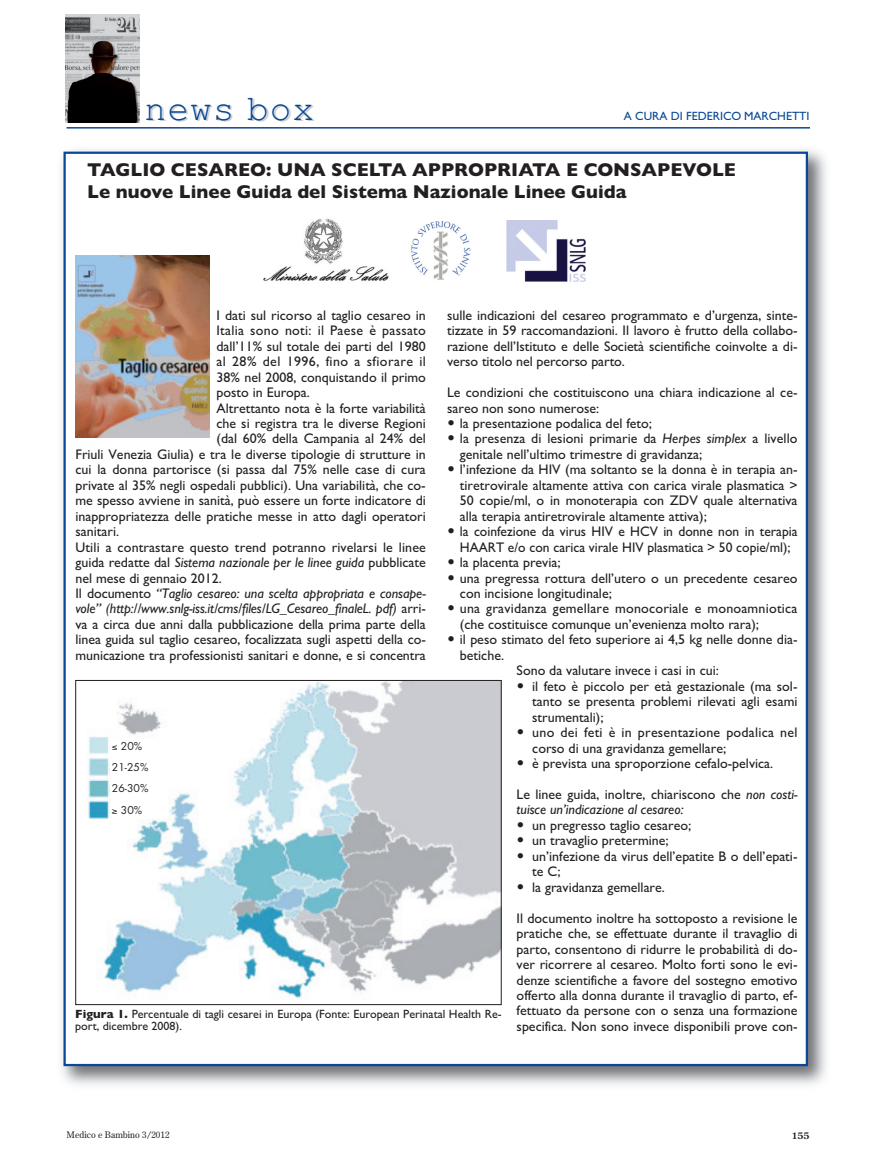
<style>
.page{position:relative;width:873px;height:1170px;background:#fff}
.page>*{position:absolute;margin:0;border:0;box-sizing:border-box;transform-origin:0 0}
.t1{font:36px "Courier New";letter-spacing:.03em;color:#074897}
.t2{font:700 18.75px/21.8px "Gill Sans";color:#231f20}
.t3{font:13.95px/15.5px "Gill Sans";color:#231f20}
.t4{font:italic 13.95px/15.5px "Gill Sans";letter-spacing:-.005em;color:#231f20}
.t5{font:13.95px/15.5px "Gill Sans";letter-spacing:.02em;color:#231f20}
.t6{font:13.95px "Gill Sans";letter-spacing:.03em;color:#231f20}
.t7{font:12px/12px "Gill Sans";color:#231f20}
.t8{font:12px "Gill Sans";color:#074897}
.t9{font:10.5px/21.3px "Futura";color:#231f20}
.t10{font:9px "Century Old Style";color:#231f20}
.t11{font:700 9px "Century Old Style";color:#231f20}
.s1{font-family:"Futura Std";font-weight:800}
.s2{font-style:italic}
.s3{font-style:normal}
.s4{font-weight:700}
</style>
<div class="page">
<hr style="left:66px;top:127px;width:744px;height:1px;background:#074897">
<img style="left:61px;top:150px;width:766px;height:935px">
<div style="left:66px;top:154px;width:739px;height:909px;background:#fff"></div>
<img style="left:65px;top:15px;width:75px;height:107px">
<img style="left:87px;top:682px;width:412px;height:317px">
<div style="left:75px;top:680px;width:426px;height:324px;border:1px solid #231f20"></div>
<img style="left:75px;top:255px;width:134px;height:183px">
<img style="left:263px;top:218px;width:126px;height:63px">
<img style="left:411px;top:221px;width:60px;height:59px">
<img style="left:506px;top:221px;width:79px;height:61px">
<div style="left:110px;top:739px;width:45px;height:78px;background:#fff"></div>
<h1 class="t1" style="left:145px;top:86px;width:171px">news box</h1>
<p class="t8" style="left:624px;top:111px;width:187px">A CURA DI FEDERICO MARCHETTI</p>
<h2 class="t2" style="left:87px;top:161px;width:650px">TAGLIO CESAREO: UNA SCELTA APPROPRIATA E CONSAPEVOLE<br>Le nuove Linee Guida del Sistema Nazionale Linee Guida</h2>
<p class="t3" style="left:447px;top:309px;width:352px;text-align:justify">sulle indicazioni del cesareo programmato e d’urgenza, sinte&shy;tizzate in 59 raccomandazioni. Il lavoro è frutto della collabo&shy;razione dell’Istituto e delle Società scientifiche coinvolte a di&shy;verso titolo nel percorso parto.</p>
<p class="t3" style="left:447px;top:386px;width:352px">Le condizioni che costituiscono una chiara indicazione al ce&shy;sareo non sono numerose:</p>
<p class="t3" style="left:447px;top:417px;width:206px"><span class="s1">•</span> la presentazione podalica del feto;</p>
<p class="t3" style="left:460px;top:432px;width:339px;text-indent:-13px"><span class="s1">•</span> la presenza di lesioni primarie da <span class="s2">Herpes simplex</span> a livello genitale nell’ultimo trimestre di gravidanza;</p>
<p class="t3" style="left:460px;top:463px;width:339px;text-align:justify;text-indent:-13px"><span class="s1">•</span> l’infezione da HIV (ma soltanto se la donna è in terapia an&shy;tiretrovirale altamente attiva con carica virale plasmatica &gt; 50 copie/ml, o in monoterapia con ZDV quale alternativa alla terapia antiretrovirale altamente attiva);</p>
<p class="t3" style="left:447px;top:525px;width:352px;text-align:center"><span class="s1">•</span> la coinfezione da virus HIV e HCV in donne non in terapia<br>HAART e/o con carica virale HIV plasmatica &gt; 50 copie/ml);</p>
<p class="t3" style="left:447px;top:556px;width:115px"><span class="s1">•</span> la placenta previa;</p>
<p class="t3" style="left:460px;top:571px;width:339px;text-indent:-13px"><span class="s1">•</span> una pregressa rottura dell’utero o un precedente cesareo con incisione longitudinale;</p>
<p class="t3" style="left:460px;top:602px;width:339px;text-indent:-13px"><span class="s1">•</span> una gravidanza gemellare monocoriale e monoamniotica (che costituisce comunque un’evenienza molto rara);</p>
<p class="t3" style="left:447px;top:633px;width:352px"><span class="s1">•</span> il peso stimato del feto superiore ai 4,5 kg nelle donne dia-</p>
<p class="t3" style="left:460px;top:649px;width:46px">betiche.</p>
<p class="t3" style="left:516px;top:664px;width:204px">Sono da valutare invece i casi in cui:</p>
<p class="t3" style="left:532px;top:679px;width:267px;text-align:justify;text-indent:-16px"><span class="s1">•</span> il feto è piccolo per età gestazionale (ma sol&shy;tanto se presenta problemi rilevati agli esami strumentali);</p>
<p class="t5" style="left:532px;top:726px;width:267px;text-indent:-16px"><span class="s1">•</span> uno dei feti è in presentazione podalica nel corso di una gravidanza gemellare;</p>
<p class="t3" style="left:516px;top:757px;width:258px"><span class="s1">•</span> è prevista una sproporzione cefalo-pelvica.</p>
<p class="t4" style="left:516px;top:788px;width:282px"><span class="s3">Le linee guida, inoltre, chiariscono che</span> non costi&shy;tuisce un’indicazione al cesareo:</p>
<p class="t3" style="left:516px;top:819px;width:176px"><span class="s1">•</span> un pregresso taglio cesareo;</p>
<p class="t3" style="left:516px;top:834px;width:153px"><span class="s1">•</span> un travaglio pretermine;</p>
<p class="t3" style="left:532px;top:849px;width:267px;text-indent:-16px"><span class="s1">•</span> un’infezione da virus dell’epatite B o dell’epati&shy;te C;</p>
<p class="t3" style="left:516px;top:880px;width:150px"><span class="s1">•</span> la gravidanza gemellare.</p>
<p class="t3" style="left:516px;top:911px;width:282px;text-align:justify">Il documento inoltre ha sottoposto a revisione le pratiche che, se effettuate durante il travaglio di parto, consentono di ridurre le probabilità di do&shy;ver ricorrere al cesareo. Molto forti sono le evi&shy;denze scientifiche a favore del sostegno emotivo offerto alla donna durante il travaglio di parto, ef&shy;fettuato da persone con o senza una formazione specifica. Non sono invece disponibili prove con-</p>
<p class="t3" style="left:216px;top:309px;width:211px">I dati sul ricorso al taglio cesareo in</p>
<p class="t5" style="left:216px;top:324px;width:211px">Italia sono noti: il Paese è passato</p>
<p class="t3" style="left:216px;top:340px;width:211px">dall’11% sul totale dei parti del 1980</p>
<p class="t6" style="left:216px;top:356px;width:211px">al 28% del 1996, fino a sfiorare il</p>
<p class="t3" style="left:216px;top:370px;width:211px">38% nel 2008, conquistando il primo</p>
<p class="t3" style="left:216px;top:386px;width:95px">posto in Europa.</p>
<p class="t3" style="left:216px;top:401px;width:211px">Altrettanto nota è la forte variabilità</p>
<p class="t3" style="left:216px;top:417px;width:211px">che si registra tra le diverse Regioni</p>
<p class="t3" style="left:216px;top:432px;width:211px">(dal 60% della Campania al 24% del</p>
<p class="t3" style="left:75px;top:448px;width:352px">Friuli Venezia Giulia) e tra le diverse tipologie di strutture in</p>
<p class="t3" style="left:75px;top:463px;width:352px">cui la donna partorisce (si passa dal 75% nelle case di cura</p>
<p class="t3" style="left:75px;top:479px;width:352px">private al 35% negli ospedali pubblici). Una variabilità, che co-</p>
<p class="t3" style="left:75px;top:494px;width:352px">me spesso avviene in sanità, può essere un forte indicatore di</p>
<p class="t3" style="left:75px;top:510px;width:352px">inappropriatezza delle pratiche messe in atto dagli operatori</p>
<p class="t3" style="left:75px;top:525px;width:45px">sanitari.</p>
<p class="t3" style="left:75px;top:540px;width:352px">Utili a contrastare questo trend potranno rivelarsi le linee</p>
<p class="t4" style="left:75px;top:556px;width:352px"><span class="s3">guida redatte dal</span> Sistema nazionale per le linee guida <span class="s3">pubblicate</span></p>
<p class="t3" style="left:75px;top:571px;width:148px">nel mese di gennaio 2012.</p>
<p class="t4" style="left:75px;top:587px;width:352px"><span class="s3">Il documento</span> “Taglio cesareo: una scelta appropriata e consape-</p>
<p class="t4" style="left:75px;top:602px;width:352px">vole” (http://www.snlg-iss.it/cms/files/LG_Cesareo_finaleL. pdf) <span class="s3">arri-</span></p>
<p class="t3" style="left:75px;top:618px;width:352px">va a circa due anni dalla pubblicazione della prima parte della</p>
<p class="t3" style="left:75px;top:633px;width:352px">linea guida sul taglio cesareo, focalizzata sugli aspetti della co-</p>
<p class="t3" style="left:75px;top:649px;width:352px">municazione tra professionisti sanitari e donne, e si concentra</p>
<p class="t9" style="left:112px;top:736px;width:38px">≤ 20%<br>21-25%<br>26-30% ≥ 30%</p>
<p class="t7" style="left:75px;top:1009px;width:428px"><span class="s4">Figura 1.</span> Percentuale di tagli cesarei in Europa (Fonte: European Perinatal Health Re&shy;port, dicembre 2008).</p>
<p class="t10" style="left:66px;top:1130px;width:104px">Medico e Bambino 3/2012</p>
<p class="t11" style="left:791px;top:1132px;width:19px">155</p>
</div>
